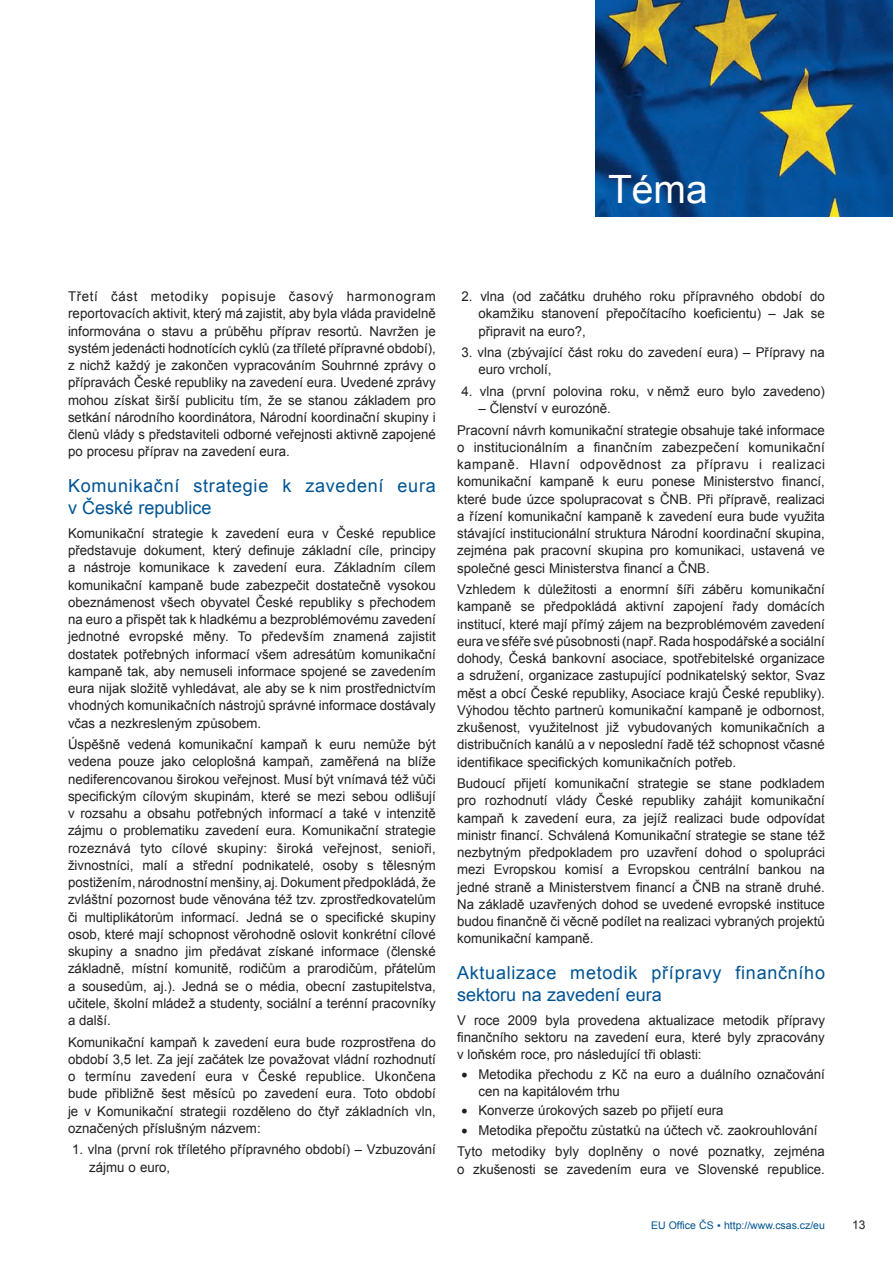
<style>
.page{position:relative;width:893px;height:1263px;background:#fff}
.page>*{position:absolute;margin:0;border:0;box-sizing:border-box;transform-origin:0 0}
.t1{font:39px "Arial";color:#fff}
.t2{font:18px/22.5px "Arial";letter-spacing:.04em;color:#005492}
.t3{font:13.5px/17.2px "Arial";color:#231f20;text-align:justify}
.t4{font:12px "Arial";color:#231f20}
.t5{font:10.5px "Arial";color:#005492}
</style>
<div class="page">
<img style="left:595px;top:0;width:298px;height:217px">
<h1 class="t1" style="left:608px;top:163px;width:101px">Téma</h1>
<p class="t3" style="left:68px;top:288px;width:369px">Třetí část metodiky popisuje časový harmonogram reportovacích aktivit, který má zajistit, aby byla vláda pravidelně informována o stavu a průběhu příprav resortů. Navržen je systém jedenácti hodnotících cyklů (za tříleté přípravné období), z nichž každý je zakončen vypracováním Souhrnné zprávy o přípravách České republiky na zavedení eura. Uvedené zprávy mohou získat širší publicitu tím, že se stanou základem pro setkání národního koordinátora, Národní koordinační skupiny i členů vlády s představiteli odborné veřejnosti aktivně zapojené po procesu příprav na zavedení eura.</p>
<h2 class="t2" style="left:68px;top:474px;width:369px">Komunikační strategie k zavedení eura v České republice</h2>
<p class="t3" style="left:68px;top:525px;width:369px">Komunikační strategie k zavedení eura v České republice představuje dokument, který definuje základní cíle, principy a nástroje komunikace k zavedení eura. Základním cílem komunikační kampaně bude zabezpečit dostatečně vysokou obeznámenost všech obyvatel České republiky s přechodem na euro a přispět tak k hladkému a bezproblémovému zavedení jednotné evropské měny. To především znamená zajistit dostatek potřebných informací všem adresátům komunikační kampaně tak, aby nemuseli informace spojené se zavedením eura nijak složitě vyhledávat, ale aby se k nim prostřednictvím vhodných komunikačních nástrojů správné informace dostávaly včas a nezkresleným způsobem.</p>
<p class="t3" style="left:68px;top:736px;width:369px">Úspěšně vedená komunikační kampaň k euru nemůže být vedena pouze jako celoplošná kampaň, zaměřená na blíže nediferencovanou širokou veřejnost. Musí být vnímavá též vůči specifickým cílovým skupinám, které se mezi sebou odlišují v rozsahu a obsahu potřebných informací a také v intenzitě zájmu o problematiku zavedení eura. Komunikační strategie rozeznává tyto cílové skupiny: široká veřejnost, senioři, živnostníci, malí a střední podnikatelé, osoby s tělesným postižením, národnostní menšiny, aj. Dokument předpokládá, že zvláštní pozornost bude věnována též tzv. zprostředkovatelům či multiplikátorům informací. Jedná se o specifické skupiny osob, které mají schopnost věrohodně oslovit konkrétní cílové skupiny a snadno jim předávat získané informace (členské základně, místní komunitě, rodičům a prarodičům, přátelům a sousedům, aj.). Jedná se o média, obecní zastupitelstva, učitele, školní mládež a studenty, sociální a terénní pracovníky a další.</p>
<p class="t3" style="left:68px;top:1033px;width:369px">Komunikační kampaň k zavedení eura bude rozprostřena do období 3,5 let. Za její začátek lze považovat vládní rozhodnutí o termínu zavedení eura v České republice. Ukončena bude přibližně šest měsíců po zavedení eura. Toto období je v Komunikační strategii rozděleno do čtyř základních vln, označených příslušným názvem:</p>
<p class="t3" style="left:89px;top:1141px;width:348px;text-indent:-17px">1. vlna (první rok tříletého přípravného období) – Vzbuzování zájmu o euro,</p>
<p class="t3" style="left:478px;top:288px;width:348px;text-indent:-17px">2. vlna (od začátku druhého roku přípravného období do okamžiku stanovení přepočítacího koeficientu) – Jak se připravit na euro?,</p>
<p class="t3" style="left:478px;top:344px;width:348px;text-indent:-17px">3. vlna (zbývající část roku do zavedení eura) – Přípravy na euro vrcholí,</p>
<p class="t3" style="left:461px;top:383px;width:365px">4. vlna (první polovina roku, v němž euro bylo zavedeno)</p>
<p class="t3" style="left:457px;top:398px;width:369px;line-height:21.5px;text-indent:21px">– Členství v eurozóně.<br>Pracovní návrh komunikační strategie obsahuje také informace</p>
<p class="t3" style="left:457px;top:439px;width:369px">o institucionálním a finančním zabezpečení komunikační kampaně. Hlavní odpovědnost za přípravu i realizaci komunikační kampaně k euru ponese Ministerstvo financí, které bude úzce spolupracovat s ČNB. Při přípravě, realizaci a řízení komunikační kampaně k zavedení eura bude využita stávající institucionální struktura Národní koordinační skupina, zejména pak pracovní skupina pro komunikaci, ustavená ve společné gesci Ministerstva financí a ČNB.</p>
<p class="t3" style="left:457px;top:581px;width:369px">Vzhledem k důležitosti a enormní šíři záběru komunikační kampaně se předpokládá aktivní zapojení řady domácích institucí, které mají přímý zájem na bezproblémovém zavedení eura ve sféře své působnosti (např. Rada hospodářské a sociální dohody, Česká bankovní asociace, spotřebitelské organizace a sdružení, organizace zastupující podnikatelský sektor, Svaz měst a obcí České republiky, Asociace krajů České republiky).<br>Výhodou těchto partnerů komunikační kampaně je odbornost, zkušenost, využitelnost již vybudovaných komunikačních a distribučních kanálů a v neposlední řadě též schopnost včasné identifikace specifických komunikačních potřeb.</p>
<p class="t3" style="left:457px;top:775px;width:369px">Budoucí přijetí komunikační strategie se stane podkladem pro rozhodnutí vlády České republiky zahájit komunikační kampaň k zavedení eura, za jejíž realizaci bude odpovídat ministr financí. Schválená Komunikační strategie se stane též nezbytným předpokladem pro uzavření dohod o spolupráci mezi Evropskou komisí a Evropskou centrální bankou na jedné straně a Ministerstvem financí a ČNB na straně druhé.<br>Na základě uzavřených dohod se uvedené evropské instituce budou finančně či věcně podílet na realizaci vybraných projektů komunikační kampaně.</p>
<h2 class="t2" style="left:457px;top:961px;width:369px">Aktualizace metodik přípravy finančního sektoru na zavedení eura</h2>
<p class="t3" style="left:457px;top:1012px;width:369px">V roce 2009 byla provedena aktualizace metodik přípravy finančního sektoru na zavedení eura, které byly zpracovány v loňském roce, pro následující tři oblasti:</p>
<p class="t3" style="left:478px;top:1065px;width:348px;text-indent:-17px">• Metodika přechodu z Kč na euro a duálního označování cen na kapitálovém trhu</p>
<p class="t3" style="left:461px;top:1102px;width:264px">• Konverze úrokových sazeb po přijetí eura</p>
<p class="t3" style="left:457px;top:1119px;width:369px;line-height:21.5px;text-align:center">• Metodika přepočtu zůstatků na účtech vč. zaokrouhlování<br>Tyto metodiky byly doplněny o nové poznatky, zejména</p>
<p class="t3" style="left:457px;top:1160px;width:369px">o zkušenosti se zavedením eura ve Slovenské republice.</p>
<p class="t5" style="left:651px;top:1218px;width:175px">EU Office ČS ▪ http://www.csas.cz/eu</p>
<p class="t4" style="left:852px;top:1217px;width:15px">13</p>
</div>
